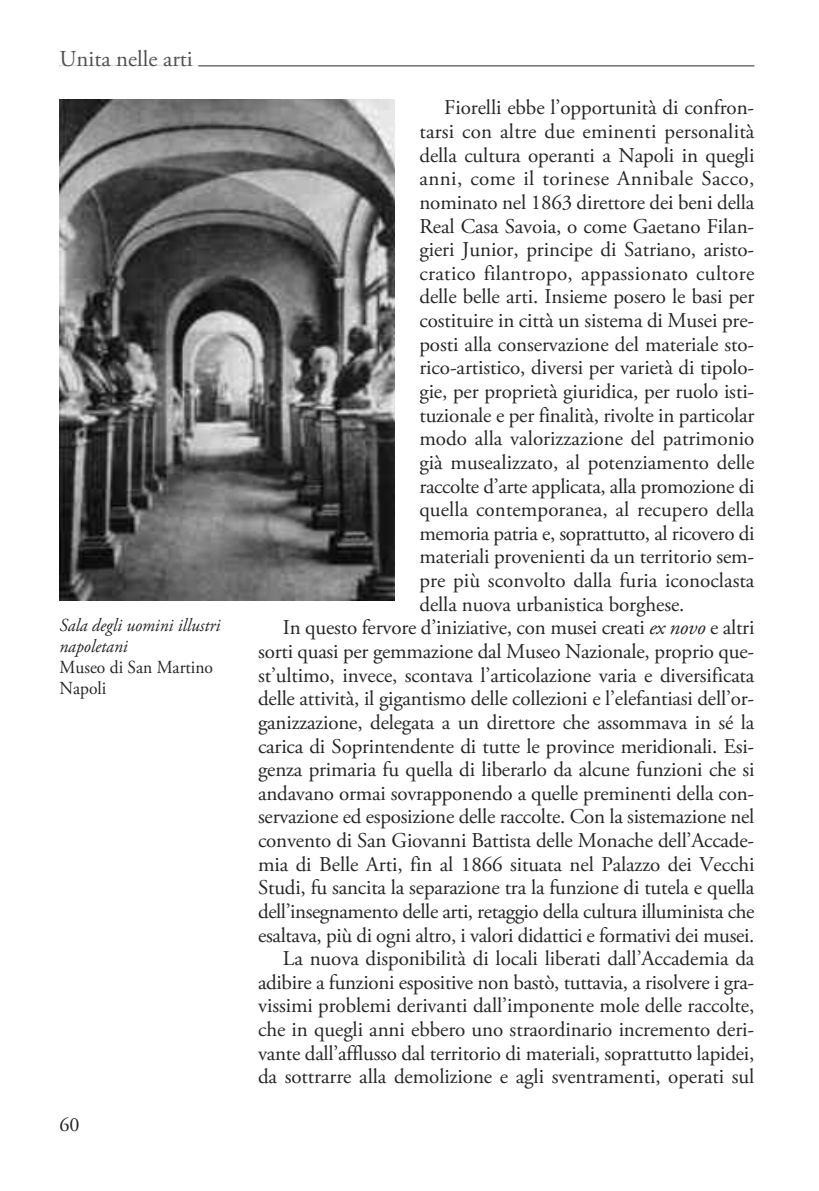
<style>
.page{position:relative;width:819px;height:1191px;background:#fff}
.page>*{position:absolute;margin:0;border:0;box-sizing:border-box;transform-origin:0 0}
.t1{font:22.75px "Adobe Garamond Pro";color:#525152}
.t2{font:21px "Adobe Garamond Pro";letter-spacing:-.005em;color:#272627}
.t3{font:21px "Adobe Garamond Pro";letter-spacing:.015em;color:#272627}
.t4{font:21px "Adobe Garamond Pro";letter-spacing:.02em;color:#272627}
.t5{font:20.12px "Adobe Garamond Pro";color:#272627}
.t6{font:italic 18.38px/21px "Adobe Garamond Pro";color:#272627;scale:.95 1}
.t7{font:18.38px/21px "Adobe Garamond Pro";color:#272627;scale:.95 1}
.s1{color:#fff}
.s2{font-style:italic}
</style>
<div class="page">
<hr style="left:60px;top:66px;width:694px;height:1px;background:#272627">
<hr style="left:60px;top:65px;width:138px;height:2px;background:#fff">
<img style="left:60px;top:99px;width:334px;height:501px">
<p class="t1" style="left:60px;top:45px;width:140px">Unita nelle arti<span class="s1">.</span></p>
<p class="t6" style="left:60px;top:615px;width:171px">Sala degli uomini illustri napoletani</p>
<p class="t7" style="left:60px;top:657px;width:163px">Museo di San Martino<br>Napoli</p>
<p class="t5" style="left:60px;top:1112px;width:22px">60</p>
<p class="t2" style="left:444px;top:95px;width:311px">Fiorelli ebbe l’opportunità di confron-</p>
<p class="t2" style="left:419px;top:119px;width:336px">tarsi con altre due eminenti personalità</p>
<p class="t2" style="left:419px;top:142px;width:336px">della cultura operanti a Napoli in quegli</p>
<p class="t4" style="left:419px;top:166px;width:336px">anni, come il torinese Annibale Sacco,</p>
<p class="t2" style="left:419px;top:190px;width:336px">nominato nel 1863 direttore dei beni della</p>
<p class="t2" style="left:419px;top:213px;width:336px">Real Casa Savoia, o come Gaetano Filan-</p>
<p class="t2" style="left:419px;top:237px;width:336px">gieri Junior, principe di Satriano, aristo-</p>
<p class="t3" style="left:419px;top:260px;width:336px">cratico filantropo, appassionato cultore</p>
<p class="t2" style="left:419px;top:284px;width:336px">delle belle arti. Insieme posero le basi per</p>
<p class="t2" style="left:419px;top:308px;width:336px">costituire in città un sistema di Musei pre-</p>
<p class="t2" style="left:419px;top:331px;width:336px">posti alla conservazione del materiale sto-</p>
<p class="t2" style="left:419px;top:355px;width:336px">rico-artistico, diversi per varietà di tipolo-</p>
<p class="t2" style="left:419px;top:379px;width:336px">gie, per proprietà giuridica, per ruolo isti-</p>
<p class="t2" style="left:419px;top:402px;width:336px">tuzionale e per finalità, rivolte in particolar</p>
<p class="t2" style="left:419px;top:426px;width:336px">modo alla valorizzazione del patrimonio</p>
<p class="t2" style="left:419px;top:449px;width:336px">già musealizzato, al potenziamento delle</p>
<p class="t2" style="left:419px;top:473px;width:336px">raccolte d’arte applicata, alla promozione di</p>
<p class="t2" style="left:419px;top:497px;width:336px">quella contemporanea, al recupero della</p>
<p class="t2" style="left:419px;top:520px;width:336px">memoria patria e, soprattutto, al ricovero di</p>
<p class="t2" style="left:419px;top:544px;width:336px">materiali provenienti da un territorio sem-</p>
<p class="t2" style="left:419px;top:568px;width:336px">pre più sconvolto dalla furia iconoclasta</p>
<p class="t2" style="left:419px;top:591px;width:266px">della nuova urbanistica borghese.</p>
<p class="t2" style="left:283px;top:615px;width:473px">In questo fervore d’iniziative, con musei creati <span class="s2">ex novo</span> e altri</p>
<p class="t2" style="left:258px;top:638px;width:497px">sorti quasi per gemmazione dal Museo Nazionale, proprio que-</p>
<p class="t2" style="left:258px;top:662px;width:498px">st’ultimo, invece, scontava l’articolazione varia e diversificata</p>
<p class="t2" style="left:258px;top:686px;width:497px">delle attività, il gigantismo delle collezioni e l’elefantiasi dell’or-</p>
<p class="t2" style="left:258px;top:709px;width:498px">ganizzazione, delegata a un direttore che assommava in sé la</p>
<p class="t2" style="left:258px;top:733px;width:497px">carica di Soprintendente di tutte le province meridionali. Esi-</p>
<p class="t2" style="left:258px;top:757px;width:498px">genza primaria fu quella di liberarlo da alcune funzioni che si</p>
<p class="t2" style="left:258px;top:780px;width:497px">andavano ormai sovrapponendo a quelle preminenti della con-</p>
<p class="t2" style="left:258px;top:804px;width:498px">servazione ed esposizione delle raccolte. Con la sistemazione nel</p>
<p class="t2" style="left:258px;top:827px;width:497px">convento di San Giovanni Battista delle Monache dell’Accade-</p>
<p class="t2" style="left:258px;top:851px;width:498px">mia di Belle Arti, fin al 1866 situata nel Palazzo dei Vecchi</p>
<p class="t2" style="left:258px;top:875px;width:498px">Studi, fu sancita la separazione tra la funzione di tutela e quella</p>
<p class="t2" style="left:258px;top:898px;width:498px">dell’insegnamento delle arti, retaggio della cultura illuminista che</p>
<p class="t2" style="left:258px;top:922px;width:498px">esaltava, più di ogni altro, i valori didattici e formativi dei musei.</p>
<p class="t2" style="left:283px;top:946px;width:473px">La nuova disponibilità di locali liberati dall’Accademia da</p>
<p class="t2" style="left:258px;top:969px;width:497px">adibire a funzioni espositive non bastò, tuttavia, a risolvere i gra-</p>
<p class="t2" style="left:258px;top:993px;width:498px">vissimi problemi derivanti dall’imponente mole delle raccolte,</p>
<p class="t2" style="left:258px;top:1016px;width:497px">che in quegli anni ebbero uno straordinario incremento deri-</p>
<p class="t2" style="left:258px;top:1040px;width:498px">vante dall’afflusso dal territorio di materiali, soprattutto lapidei,</p>
<p class="t2" style="left:258px;top:1064px;width:498px">da sottrarre alla demolizione e agli sventramenti, operati sul</p>
</div>
